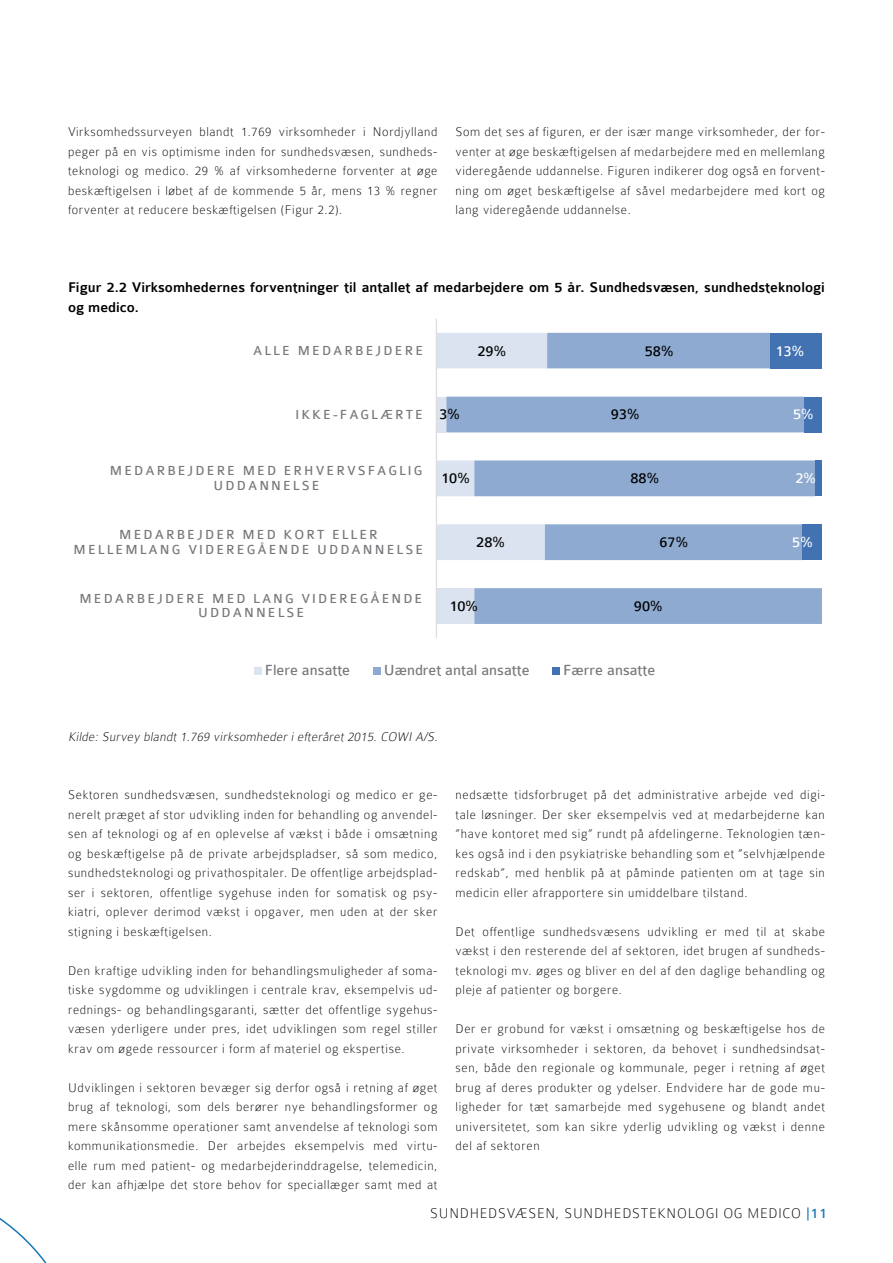
<style>
.page{position:relative;width:893px;height:1263px;background:#fff}
.page>*{position:absolute;margin:0;border:0;box-sizing:border-box;transform-origin:0 0}
.t1{font:15.75px "Colaborate";color:#77787b}
.t2{font:15.75px "Colaborate";letter-spacing:.005em;color:#000}
.t3{font:15.75px "Colaborate";color:#fff}
.t4{font:500 15px/19.5px "Colaborate";color:#000}
.t5{font:100 15px "Colaborate";letter-spacing:.05em;color:#000}
.t6{font:13.95px/14.7px "Colaborate";letter-spacing:.145em;color:#77787b;text-align:center}
.t7{font:100 13.5px/19.5px "Colaborate";letter-spacing:.05em;color:#000;text-align:justify}
.t8{font:italic 100 13.5px "Colaborate";color:#000}
.s1{font-weight:400;color:#1776b5}
</style>
<div class="page">
<div style="left:436px;top:588px;width:39px;height:36px;background:#dae3ef"></div>
<svg style="left:437px;top:333px;width:9px;height:227px"></svg>
<svg style="left:446px;top:333px;width:376px;height:291px;fill:#8fabd1"></svg>
<div style="left:771px;top:333px;width:51px;height:35px;background:#4372b2"></div>
<div style="left:804px;top:397px;width:18px;height:35px;background:#4372b2"></div>
<div style="left:815px;top:460px;width:7px;height:36px;background:#4372b2"></div>
<div style="left:802px;top:524px;width:20px;height:36px;background:#4372b2"></div>
<hr style="left:436px;top:319px;width:1px;height:319px;background:#dcddde">
<div style="left:254px;top:667px;width:8px;height:7px;background:#dae3ef"></div>
<div style="left:373px;top:667px;width:7px;height:7px;background:#8eaad0"></div>
<div style="left:553px;top:667px;width:7px;height:7px;background:#4372b2"></div>
<svg style="left:0;top:1218px;width:47px;height:45px"></svg>
<p class="t7" style="left:68px;top:122px;width:371px">Virksomhedssurveyen blandt 1.769 virksomheder i Nordjylland peger på en vis optimisme inden for sundhedsvæsen, sundheds&shy;teknologi og medico. 29 % af virksomhederne forventer at øge beskæftigelsen i løbet af de kommende 5 år, mens 13 % regner forventer at reducere beskæftigelsen (Figur 2.2).</p>
<p class="t7" style="left:455px;top:122px;width:371px">Som det ses af figuren, er der især mange virksomheder, der for&shy;venter at øge beskæftigelsen af medarbejdere med en mellemlang videregående uddannelse. Figuren indikerer dog også en forvent&shy;ning om øget beskæftigelse af såvel medarbejdere med kort og lang videregående uddannelse.</p>
<p class="t4" style="left:68px;top:278px;width:758px">Figur 2.2 Virksomhedernes forventninger til antallet af medarbejdere om 5 år. Sundhedsvæsen, sundhedsteknologi og medico.</p>
<p class="t6" style="left:253px;top:343px;width:172px">ALLE MEDARBEJDERE</p>
<p class="t2" style="left:477px;top:342px;width:30px">29%</p>
<p class="t6" style="left:296px;top:407px;width:129px">IKKE-FAGLÆRTE</p>
<p class="t2" style="left:439px;top:406px;width:22px">3%</p>
<p class="t6" style="left:110px;top:463px;width:314px">MEDARBEJDERE MED ERHVERVSFAGLIG<br>UDDANNELSE</p>
<p class="t6" style="left:74px;top:527px;width:351px">MEDARBEJDER MED KORT ELLER<br>MELLEMLANG VIDEREGÅENDE UDDANNELSE</p>
<p class="t6" style="left:79px;top:591px;width:345px">MEDARBEJDERE MED LANG VIDEREGÅENDE<br>UDDANNELSE</p>
<p class="t2" style="left:441px;top:470px;width:30px">10%</p>
<p class="t2" style="left:476px;top:534px;width:30px">28%</p>
<p class="t2" style="left:449px;top:598px;width:30px">10%</p>
<p class="t2" style="left:645px;top:342px;width:30px">58%</p>
<p class="t2" style="left:611px;top:406px;width:30px">93%</p>
<p class="t2" style="left:630px;top:470px;width:30px">88%</p>
<p class="t2" style="left:659px;top:534px;width:30px">67%</p>
<p class="t2" style="left:634px;top:598px;width:30px">90%</p>
<p class="t1" style="left:265px;top:662px;width:87px">Flere ansatte</p>
<p class="t1" style="left:384px;top:662px;width:147px">Uændret antal ansatte</p>
<p class="t1" style="left:563px;top:662px;width:94px">Færre ansatte</p>
<p class="t8" style="left:68px;top:729px;width:374px">Kilde: Survey blandt 1.769 virksomheder i efteråret 2015. COWI A/S.</p>
<p class="t3" style="left:775px;top:342px;width:30px">13%</p>
<p class="t3" style="left:793px;top:406px;width:22px">5%</p>
<p class="t3" style="left:795px;top:470px;width:22px">2%</p>
<p class="t3" style="left:792px;top:534px;width:22px">5%</p>
<p class="t7" style="left:68px;top:785px;width:371px">Sektoren sundhedsvæsen, sundhedsteknologi og medico er ge&shy;nerelt præget af stor udvikling inden for behandling og anvendel&shy;sen af teknologi og af en oplevelse af vækst i både i omsætning og beskæftigelse på de private arbejdspladser, så som medico, sundhedsteknologi og privathospitaler. De offentlige arbejdsplad&shy;ser i sektoren, offentlige sygehuse inden for somatisk og psy&shy;kiatri, oplever derimod vækst i opgaver, men uden at der sker stigning i beskæftigelsen.</p>
<p class="t7" style="left:68px;top:961px;width:371px">Den kraftige udvikling inden for behandlingsmuligheder af soma&shy;tiske sygdomme og udviklingen i centrale krav, eksempelvis ud&shy;rednings- og behandlingsgaranti, sætter det offentlige sygehus&shy;væsen yderligere under pres, idet udviklingen som regel stiller krav om øgede ressourcer i form af materiel og ekspertise.</p>
<p class="t7" style="left:68px;top:1078px;width:371px">Udviklingen i sektoren bevæger sig derfor også i retning af øget brug af teknologi, som dels berører nye behandlingsformer og mere skånsomme operationer samt anvendelse af teknologi som kommunikationsmedie. Der arbejdes eksempelvis med virtu&shy;elle rum med patient- og medarbejderinddragelse, telemedicin, der kan afhjælpe det store behov for speciallæger samt med at</p>
<p class="t7" style="left:455px;top:785px;width:371px">nedsætte tidsforbruget på det administrative arbejde ved digi&shy;tale løsninger. Der sker eksempelvis ved at medarbejderne kan ”have kontoret med sig” rundt på afdelingerne. Teknologien tæn&shy;kes også ind i den psykiatriske behandling som et ”selvhjælpende redskab”, med henblik på at påminde patienten om at tage sin medicin eller afrapportere sin umiddelbare tilstand.</p>
<p class="t7" style="left:455px;top:922px;width:371px">Det offentlige sundhedsvæsens udvikling er med til at skabe vækst i den resterende del af sektoren, idet brugen af sundheds&shy;teknologi mv. øges og bliver en del af den daglige behandling og pleje af patienter og borgere.</p>
<p class="t7" style="left:455px;top:1019px;width:371px">Der er grobund for vækst i omsætning og beskæftigelse hos de private virksomheder i sektoren, da behovet i sundhedsindsat&shy;sen, både den regionale og kommunale, peger i retning af øget brug af deres produkter og ydelser. Endvidere har de gode mu&shy;ligheder for tæt samarbejde med sygehusene og blandt andet universitetet, som kan sikre yderlig udvikling og vækst i denne del af sektoren</p>
<p class="t5" style="left:430px;top:1205px;width:398px">SUNDHEDSVÆSEN, SUNDHEDSTEKNOLOGI OG MEDICO <span class="s1">|11</span></p>
</div>
